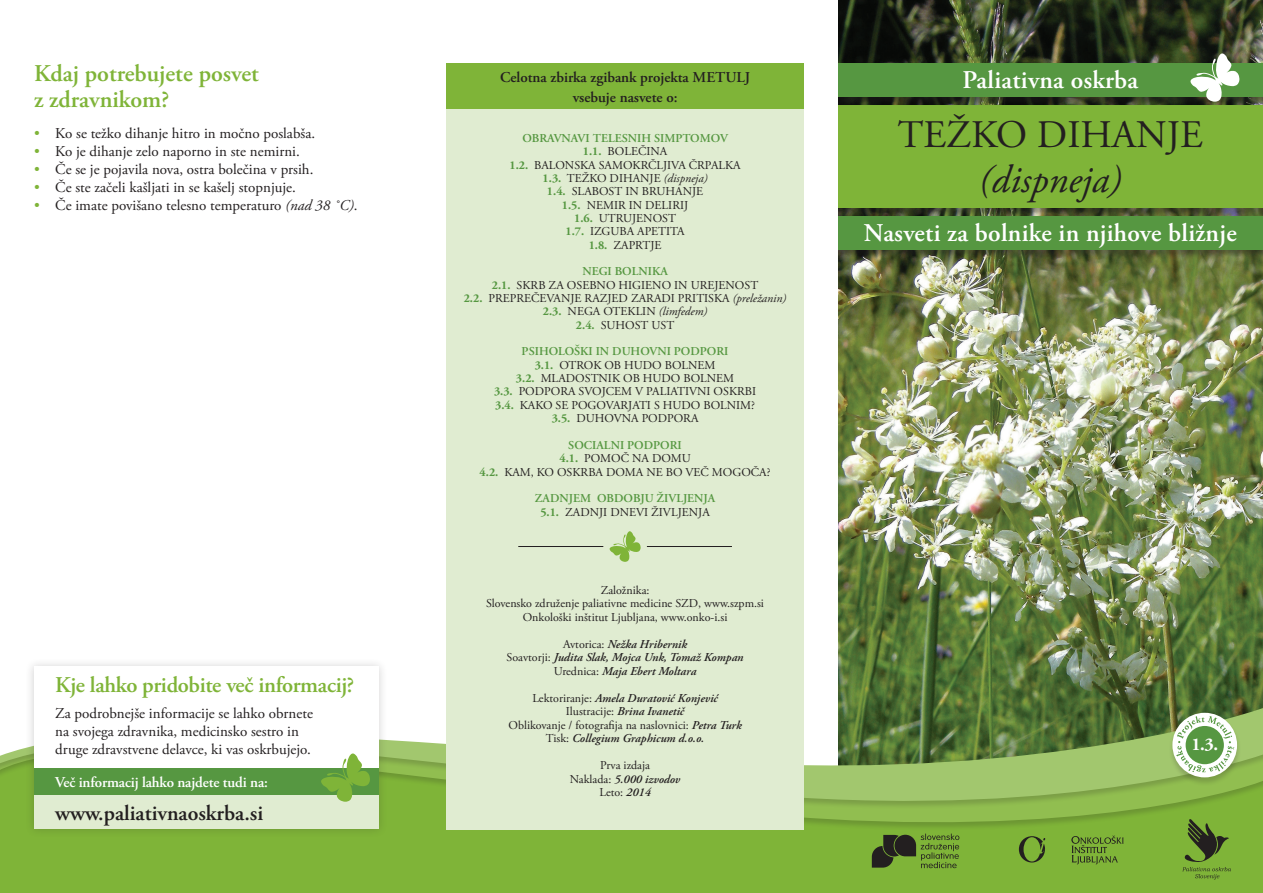
<style>
.page{position:relative;width:1263px;height:893px;background:#fff}
.page>*{position:absolute;margin:0;border:0;box-sizing:border-box;transform-origin:0 0}
.t1{font:39px "Adobe Garamond Pro";color:#231f20}
.t2{font:italic 39px "Adobe Garamond Pro";color:#231f20}
.t3{font:600 25.5px "Adobe Garamond Pro";letter-spacing:.01em;color:#fff}
.t4{font:600 24px/26.2px "Adobe Garamond Pro";color:#7fb438}
.t5{font:600 22.5px "Adobe Garamond Pro";letter-spacing:-.015em;color:#7fb438}
.t6{font:600 21.75px "Adobe Garamond Pro";color:#231f20}
.t7{font:700 18px "Adobe Garamond Pro";color:#fff}
.t8{font:15px/18px "Adobe Garamond Pro";color:#231f20}
.t9{font:600 15px "Adobe Garamond Pro";color:#231f20}
.t10{font:600 15px "Adobe Garamond Pro";letter-spacing:-.01em;color:#fff}
.t11{font:12px "Adobe Garamond Pro";color:#231f20}
.t12{font:italic 600 12px "Adobe Garamond Pro";color:#231f20}
.t13{font:600 12px "Adobe Garamond Pro";color:#569741}
.s1{color:#7fb438}
.s2{font-style:italic}
.s3{font-weight:700;color:#569741}
.s4{font-weight:400;font-style:normal}
.s5{font-weight:600;font-style:italic}
</style>
<div class="page">
<img style="left:838px;top:0;width:425px;height:703px">
<div style="left:833px;top:105px;width:430px;height:112px;background:#231f20;opacity:.4"></div>
<div style="left:838px;top:105px;width:425px;height:103px;background:#7fb438"></div>
<div style="left:833px;top:63px;width:430px;height:43px;background:#231f20;opacity:.4"></div>
<div style="left:838px;top:64px;width:425px;height:33px;background:#569741"></div>
<div style="left:833px;top:216px;width:430px;height:43px;background:#231f20;opacity:.4"></div>
<div style="left:838px;top:217px;width:425px;height:33px;background:#569741"></div>
<svg style="left:1190px;top:53px;width:49px;height:49px"></svg>
<div style="left:816px;top:0;width:22px;height:893px;background:#fff"></div>
<div style="left:0;top:841px;width:1263px;height:52px;background:#7fb438"></div>
<svg style="left:0;top:819px;width:1263px;height:22px;background:#80b33b"></svg>
<svg style="left:0;top:703px;width:1263px;height:116px;background:#87a95c"></svg>
<div style="left:1168px;top:712px;width:74px;height:74px;background:#231f20;opacity:.2"></div>
<div style="left:1172px;top:713px;width:65px;height:64px;background:#fff;border-radius:50%"></div>
<svg style="left:1176px;top:716px;width:58px;height:56px"></svg>
<svg style="left:1182px;top:818px;width:49px;height:61px;background:#668c31"></svg>
<svg style="left:872px;top:833px;width:87px;height:35px;background:#59772e"></svg>
<svg style="left:1071px;top:834px;width:53px;height:30px;background:#6d9733"></svg>
<svg style="left:1019px;top:836px;width:26px;height:26px"></svg>
<div style="left:446px;top:64px;width:358px;height:765px;background:#e0ecd1"></div>
<div style="left:446px;top:64px;width:358px;height:45px;background:#7fb438"></div>
<hr style="left:518px;top:546px;width:85px;height:1px;background:#231f20">
<hr style="left:647px;top:546px;width:85px;height:1px;background:#231f20">
<svg style="left:609px;top:531px;width:32px;height:31px"></svg>
<div style="left:25px;top:658px;width:362px;height:180px;background:#231f20;opacity:.2"></div>
<div style="left:34px;top:667px;width:344px;height:162px;background:#fff"></div>
<div style="left:34px;top:768px;width:344px;height:61px;background:#e0ecd1"></div>
<div style="left:34px;top:768px;width:344px;height:26px;background:#569741"></div>
<svg style="left:321px;top:753px;width:49px;height:49px"></svg>
<p class="t4" style="left:34px;top:61px;width:226px">Kdaj potrebujete posvet z zdravnikom?</p>
<p class="t8" style="left:34px;top:125px;width:283px"><span class="s1">•</span> Ko se težko dihanje hitro in močno poslabša.</p>
<p class="t8" style="left:34px;top:143px;width:267px"><span class="s1">•</span> Ko je dihanje zelo naporno in ste nemirni.</p>
<p class="t8" style="left:34px;top:161px;width:281px"><span class="s1">•</span> Če se je pojavila nova, ostra bolečina v prsih.</p>
<p class="t8" style="left:34px;top:179px;width:263px"><span class="s1">•</span> Če ste začeli kašljati in se kašelj stopnjuje.</p>
<p class="t8" style="left:34px;top:197px;width:325px"><span class="s1">•</span> Če imate povišano telesno temperaturo <span class="s2">(nad 38 ˚C)</span>.</p>
<p class="t5" style="left:55px;top:672px;width:301px">Kje lahko pridobite več informacij?</p>
<p class="t8" style="left:55px;top:705px;width:259px">Za podrobnejše informacije se lahko obrnete na svojega zdravnika, medicinsko sestro in druge zdravstvene delavce, ki vas oskrbujejo.</p>
<p class="t10" style="left:55px;top:773px;width:214px">Več informacij lahko najdete tudi na:</p>
<p class="t6" style="left:55px;top:800px;width:209px">www.paliativnaoskrba.si</p>
<p class="t9" style="left:500px;top:69px;width:252px">Celotna zbirka zgibank projekta METULJ</p>
<p class="t9" style="left:573px;top:88px;width:106px">vsebuje nasvete o:</p>
<p class="t13" style="left:522px;top:131px;width:207px">OBRAVNAVI TELESNIH SIMPTOMOV</p>
<p class="t11" style="left:583px;top:144px;width:86px"><span class="s3">1.1.</span> BOLEČINA</p>
<p class="t11" style="left:509px;top:157px;width:233px"><span class="s3">1.2.</span> BALONSKA SAMOKRČLJIVA ČRPALKA</p>
<p class="t11" style="left:543px;top:171px;width:166px"><span class="s3">1.3.</span> TEŽKO DIHANJE <span class="s2">(dispneja)</span></p>
<p class="t11" style="left:547px;top:184px;width:158px"><span class="s3">1.4.</span> SLABOST IN BRUHANJE</p>
<p class="t11" style="left:562px;top:198px;width:128px"><span class="s3">1.5.</span> NEMIR IN DELIRIJ</p>
<p class="t11" style="left:574px;top:211px;width:103px"><span class="s3">1.6.</span> UTRUJENOST</p>
<p class="t11" style="left:565px;top:224px;width:121px"><span class="s3">1.7.</span> IZGUBA APETITA</p>
<p class="t11" style="left:589px;top:238px;width:74px"><span class="s3">1.8.</span> ZAPRTJE</p>
<p class="t13" style="left:582px;top:265px;width:87px">NEGI BOLNIKA</p>
<p class="t11" style="left:492px;top:278px;width:268px"><span class="s3">2.1.</span> SKRB ZA OSEBNO HIGIENO IN UREJENOST</p>
<p class="t11" style="left:464px;top:291px;width:324px"><span class="s3">2.2.</span> PREPREČEVANJE RAZJED ZARADI PRITISKA <span class="s2">(preležanin)</span></p>
<p class="t11" style="left:543px;top:304px;width:166px"><span class="s3">2.3.</span> NEGA OTEKLIN <span class="s2">(limfedem)</span></p>
<p class="t11" style="left:576px;top:318px;width:100px"><span class="s3">2.4.</span> SUHOST UST</p>
<p class="t13" style="left:522px;top:345px;width:208px">PSIHOLOŠKI IN DUHOVNI PODPORI</p>
<p class="t11" style="left:535px;top:358px;width:182px"><span class="s3">3.1.</span> OTROK OB HUDO BOLNEM</p>
<p class="t11" style="left:516px;top:371px;width:220px"><span class="s3">3.2.</span> MLADOSTNIK OB HUDO BOLNEM</p>
<p class="t11" style="left:494px;top:384px;width:264px"><span class="s3">3.3.</span> PODPORA SVOJCEM V PALIATIVNI OSKRBI</p>
<p class="t11" style="left:495px;top:398px;width:261px"><span class="s3">3.4.</span> KAKO SE POGOVARJATI S HUDO BOLNIM?</p>
<p class="t11" style="left:552px;top:411px;width:148px"><span class="s3">3.5.</span> DUHOVNA PODPORA</p>
<p class="t13" style="left:568px;top:438px;width:115px">SOCIALNI PODPORI</p>
<p class="t11" style="left:559px;top:451px;width:133px"><span class="s3">4.1.</span> POMOČ NA DOMU</p>
<p class="t11" style="left:480px;top:465px;width:292px"><span class="s3">4.2.</span> KAM, KO OSKRBA DOMA NE BO VEČ MOGOČA?</p>
<p class="t13" style="left:535px;top:492px;width:182px">ZADNJEM OBDOBJU ŽIVLJENJA</p>
<p class="t11" style="left:540px;top:505px;width:171px"><span class="s3">5.1.</span> ZADNJI DNEVI ŽIVLJENJA</p>
<p class="t11" style="left:601px;top:583px;width:50px">Založnika:</p>
<p class="t11" style="left:486px;top:596px;width:279px">Slovensko združenje paliativne medicine SZD, www.szpm.si</p>
<p class="t11" style="left:523px;top:610px;width:206px">Onkološki inštitut Ljubljana, www.onko-i.si</p>
<p class="t12" style="left:563px;top:637px;width:125px"><span class="s4">Avtorica:</span> Nežka Hribernik</p>
<p class="t12" style="left:507px;top:651px;width:238px"><span class="s4">Soavtorji:</span> Judita Slak, Mojca Unk, Tomaž Kompan</p>
<p class="t12" style="left:554px;top:664px;width:144px"><span class="s4">Urednica:</span> Maja Ebert Moltara</p>
<p class="t12" style="left:532px;top:691px;width:187px"><span class="s4">Lektoriranje:</span> Amela Duratović Konjević</p>
<p class="t12" style="left:566px;top:705px;width:120px"><span class="s4">Ilustracije:</span> Brina Ivanetič</p>
<p class="t11" style="left:509px;top:718px;width:235px">Oblikovanje / fotografija na naslovnici: <span class="s5">Petra Turk</span></p>
<p class="t12" style="left:546px;top:732px;width:160px"><span class="s4">Tisk:</span> Collegium Graphicum d.o.o.</p>
<p class="t11" style="left:600px;top:758px;width:51px">Prva izdaja</p>
<p class="t12" style="left:570px;top:772px;width:112px"><span class="s4">Naklada:</span> 5.000 izvodov</p>
<p class="t11" style="left:599px;top:785px;width:53px">Leto: <span class="s5">2014</span></p>
<p class="t3" style="left:962px;top:66px;width:177px">Paliativna oskrba</p>
<p class="t1" style="left:898px;top:112px;width:307px">TEŽKO DIHANJE</p>
<p class="t2" style="left:979px;top:157px;width:144px">(dispneja)</p>
<p class="t3" style="left:864px;top:219px;width:374px">Nasveti za bolnike in njihove bližnje</p>
<p class="t7" style="left:1191px;top:734px;width:28px">1.3.</p>
</div>
